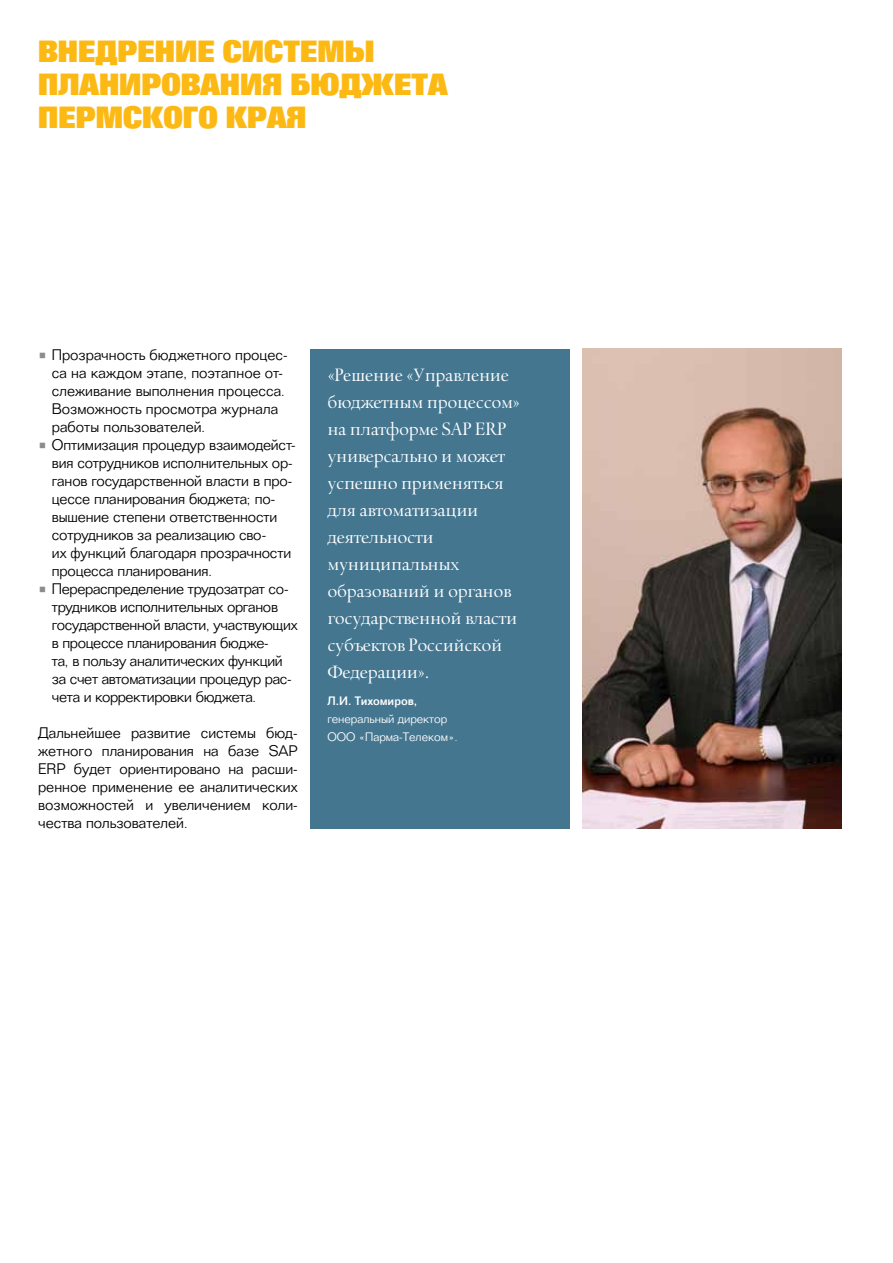
<style>
.page{position:relative;width:893px;height:1263px;background:#fff}
.page>*{position:absolute;margin:0;border:0;box-sizing:border-box;transform-origin:0 0}
.t1{font:30px/33px "SAP Sans 2007 Extra Bold Cond";color:#fdb913}
.t2{font:21px/27px "SAP Serif 2007";letter-spacing:-.02em;color:#fff}
.t3{font:300 15px/18px "SAP Sans 2007";letter-spacing:-.01em;color:#000}
.t4{font:300 12px/18px "SAP Sans 2007";color:#fff}
.t5{font:500 12px "SAP Sans 2007";color:#fff}
.s1{color:#8a8c8e}
</style>
<div class="page">
<img style="left:583px;top:349px;width:259px;height:479px">
<div style="left:310px;top:349px;width:260px;height:479px;background:#447690"></div>
<h1 class="t1" style="left:38px;top:35px;width:411px">ВНЕДРЕНИЕ СИСТЕМЫ<br>ПЛАНИРОВАНИЯ БЮДЖЕТА<br>ПЕРМСКОГО КРАЯ</h1>
<p class="t3" style="left:52px;top:346px;width:237px;text-indent:-14px"><span class="s1">•</span> Прозрачность бюджетного процес&shy;са на каждом этапе, поэтапное от&shy;слеживание выполнения процесса.<br>Возможность просмотра журнала работы пользователей.</p>
<p class="t3" style="left:52px;top:436px;width:244px;text-indent:-14px"><span class="s1">•</span> Оптимизация процедур взаимодейст&shy;вия сотрудников исполнительных ор&shy;ганов государственной власти в про&shy;цессе планирования бюджета; по&shy;вышение степени ответственности сотрудников за реализацию сво-<br>их функций благодаря прозрачности процесса планирования.</p>
<p class="t3" style="left:52px;top:580px;width:247px;text-indent:-14px"><span class="s1">•</span> Перераспределение трудозатрат со&shy;трудников исполнительных органов государственной власти, участвующих в процессе планирования бюдже-<br>та, в пользу аналитических функций за счет автоматизации процедур рас&shy;чета и корректировки бюджета.</p>
<p class="t3" style="left:38px;top:724px;width:261px;text-align:justify">Дальнейшее развитие системы бюд&shy;жетного планирования на базе SAP ERP будет ориентировано на расши&shy;ренное применение ее аналитических возможностей и увеличением коли&shy;чества пользователей.</p>
<p class="t2" style="left:327px;top:362px;width:194px">«Решение «Управление бюджетным процессом» на платформе SAP ERP универсально и может успешно применяться для автоматизации деятельности муниципальных образований и органов государственной власти субъектов Российской<br>Федерации».</p>
<p class="t5" style="left:327px;top:693px;width:91px">Л.И. Тихомиров,</p>
<p class="t4" style="left:327px;top:709px;width:132px">генеральный директор<br>ООО «Парма-Телеком».</p>
</div>
